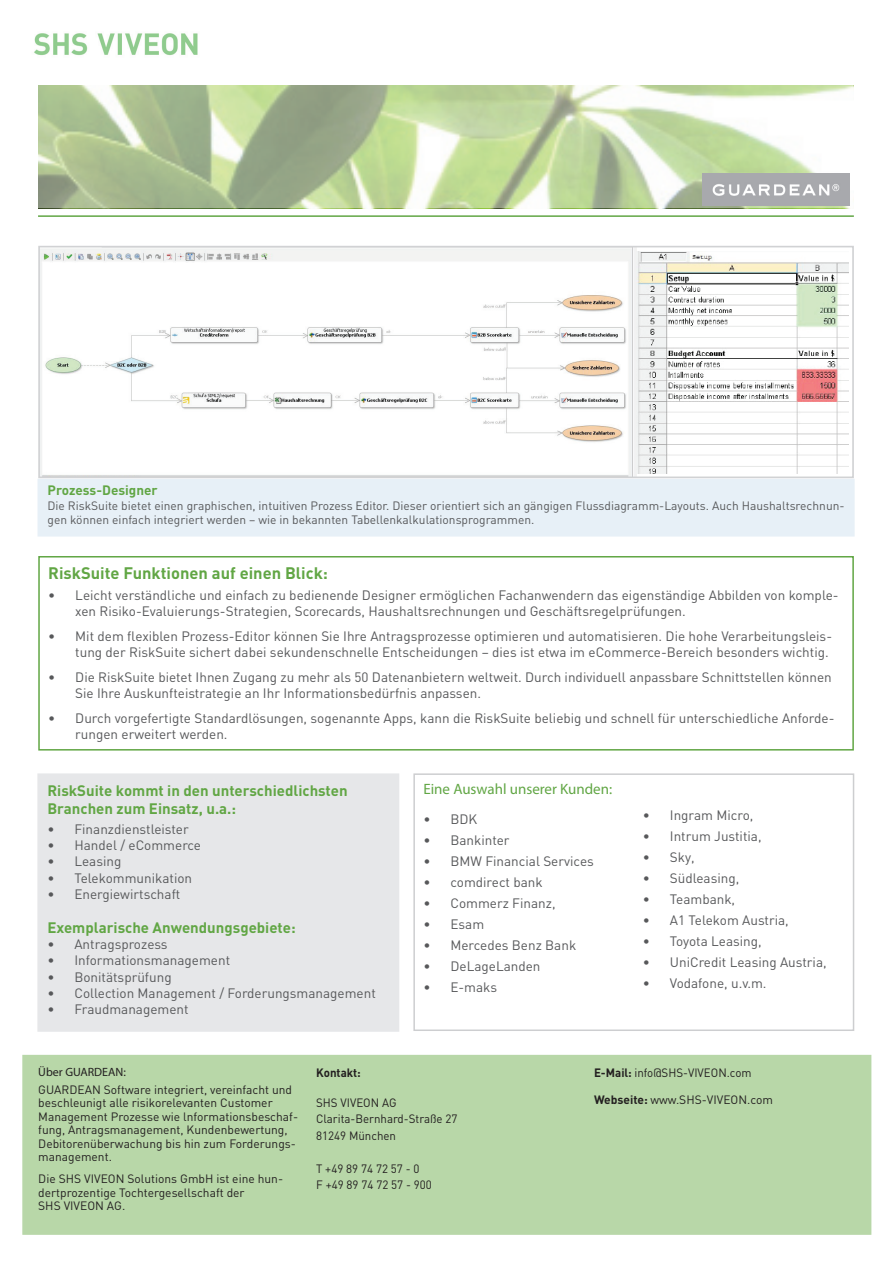
<style>
.page{position:relative;width:893px;height:1263px;background:#fff}
.page>*{position:absolute;margin:0;border:0;box-sizing:border-box;transform-origin:0 0}
.t1{font:700 16.5px "DIN";color:#61a644}
.t2{font:700 15px/18px "DIN";color:#61a644}
.t3{font:15px "Myriad Pro";color:#61a644}
.t4{font:13.5px/16.2px "DIN";color:#57585a}
.t5{font:700 13.5px "DIN";color:#61a644}
.t6{font:12px/13.5px "DIN";color:#231f20}
.t7{font:12px/14.4px "DIN";color:#57585a}
.t8{font:12px/16.5px "DIN";color:#231f20;scale:.96 1}
.t9{font:12px "Myriad Pro";color:#231f20}
.t10{font:700 12px "DIN";color:#231f20;scale:.96 1}
.s1{font-weight:700}
</style>
<div class="page">
<svg style="left:38px;top:85px;width:815px;height:123px"></svg>
<div style="left:22px;top:1055px;width:849px;height:180px;background:#b8d7a8;border:2px solid #b8d7a8"></div>
<hr style="left:38px;top:215px;width:816px;height:2px;background:#61a644">
<img style="left:703px;top:174px;width:146px;height:31px">
<div style="left:38px;top:479px;width:816px;height:57px;background:#e7f0f7"></div>
<div style="left:38px;top:556px;width:816px;height:194px;border:2px solid #61a644"></div>
<img style="left:41px;top:249px;width:595px;height:226px">
<div style="left:38px;top:246px;width:816px;height:232px;border:2px solid #d1d2d4"></div>
<div style="left:38px;top:774px;width:361px;height:257px;background:#e6e7e9"></div>
<div style="left:37px;top:773px;width:362px;height:259px;border:2px solid #e6e7e9"></div>
<div style="left:413px;top:773px;width:441px;height:258px;border:2px solid #cdced0"></div>
<img style="left:636px;top:252px;width:212px;height:221px">
<img style="left:34px;top:33px;width:164px;height:23px">
<p class="t5" style="left:48px;top:482px;width:112px">Prozess-Designer</p>
<p class="t7" style="left:48px;top:498px;width:799px">Die RiskSuite bietet einen graphischen, intuitiven Prozess Editor. Dieser orientiert sich an gängigen Flussdiagramm-Layouts. Auch Haushaltsrechnun&shy;gen können einfach integriert werden – wie in bekannten Tabellenkalkulationsprogrammen.</p>
<p class="t1" style="left:48px;top:563px;width:281px">RiskSuite Funktionen auf einen Blick:</p>
<p class="t4" style="left:75px;top:586px;width:765px;text-indent:-27px">• Leicht verständliche und einfach zu bedienende Designer ermöglichen Fachanwendern das eigenständige Abbilden von komple&shy;xen Risiko-Evaluierungs-Strategien, Scorecards, Haushaltsrechnungen und Geschäftsregelprüfungen.</p>
<p class="t4" style="left:48px;top:627px;width:785px;text-align:right">• Mit dem flexiblen Prozess-Editor können Sie Ihre Antragsprozesse optimieren und automatisieren. Die hohe Verarbeitungsleis&shy;tung der RiskSuite sichert dabei sekundenschnelle Entscheidungen – dies ist etwa im eCommerce-Bereich besonders wichtig.</p>
<p class="t4" style="left:75px;top:668px;width:758px;text-indent:-27px">• Die RiskSuite bietet Ihnen Zugang zu mehr als 50 Datenanbietern weltweit. Durch individuell anpassbare Schnittstellen können<br>Sie Ihre Auskunfteistrategie an Ihr Informationsbedürfnis anpassen.</p>
<p class="t4" style="left:75px;top:709px;width:761px;text-indent:-27px">• Durch vorgefertigte Standardlösungen, sogenannte Apps, kann die RiskSuite beliebig und schnell für unterschiedliche Anforde&shy;rungen erweitert werden.</p>
<p class="t2" style="left:47px;top:781px;width:302px">RiskSuite kommt in den unterschiedlichsten<br>Branchen zum Einsatz, u.a.:</p>
<p class="t4" style="left:47px;top:821px;width:143px">• Finanzdienstleister</p>
<p class="t4" style="left:47px;top:837px;width:155px">• Handel / eCommerce</p>
<p class="t4" style="left:47px;top:853px;width:76px">• Leasing</p>
<p class="t4" style="left:47px;top:869px;width:146px">• Telekommunikation</p>
<p class="t4" style="left:47px;top:885px;width:134px">• Energiewirtschaft</p>
<p class="t2" style="left:47px;top:918px;width:250px">Exemplarische Anwendungsgebiete:</p>
<p class="t4" style="left:47px;top:936px;width:122px">• Antragsprozess</p>
<p class="t4" style="left:47px;top:952px;width:184px">• Informationsmanagement</p>
<p class="t4" style="left:47px;top:968px;width:126px">• Bonitätsprüfung</p>
<p class="t4" style="left:47px;top:984px;width:330px">• Collection Management / Forderungsmanagement</p>
<p class="t4" style="left:47px;top:1001px;width:143px">• Fraudmanagement</p>
<p class="t3" style="left:423px;top:780px;width:190px">Eine Auswahl unserer Kunden:</p>
<p class="t4" style="left:423px;top:810px;width:55px">• BDK</p>
<p class="t4" style="left:423px;top:831px;width:88px">• Bankinter</p>
<p class="t4" style="left:423px;top:852px;width:172px">• BMW Financial Services</p>
<p class="t4" style="left:423px;top:873px;width:121px">• comdirect bank</p>
<p class="t4" style="left:423px;top:894px;width:134px">• Commerz Finanz,</p>
<p class="t4" style="left:423px;top:915px;width:62px">• Esam</p>
<p class="t4" style="left:423px;top:936px;width:154px">• Mercedes Benz Bank</p>
<p class="t4" style="left:423px;top:957px;width:119px">• DeLageLanden</p>
<p class="t4" style="left:423px;top:978px;width:75px">• E-maks</p>
<p class="t4" style="left:643px;top:806px;width:112px">• Ingram Micro,</p>
<p class="t4" style="left:643px;top:827px;width:120px">• Intrum Justitia,</p>
<p class="t4" style="left:643px;top:848px;width:53px">• Sky,</p>
<p class="t4" style="left:643px;top:869px;width:98px">• Südleasing,</p>
<p class="t4" style="left:643px;top:890px;width:94px">• Teambank,</p>
<p class="t4" style="left:643px;top:911px;width:148px">• A1 Telekom Austria,</p>
<p class="t4" style="left:643px;top:932px;width:120px">• Toyota Leasing,</p>
<p class="t4" style="left:643px;top:953px;width:185px">• UniCredit Leasing Austria,</p>
<p class="t4" style="left:643px;top:974px;width:125px">• Vodafone, u.v.m.</p>
<p class="t9" style="left:38px;top:1064px;width:89px">Über GUARDEAN:</p>
<p class="t6" style="left:38px;top:1082px;width:261px">GUARDEAN Software integriert, vereinfacht und beschleunigt alle risikorelevanten Customer Management Prozesse wie lnformationsbeschaf&shy;fung, Antragsmanagement, Kundenbewertung, Debitorenüberwachung bis hin zum Forderungs&shy;management.</p>
<p class="t6" style="left:38px;top:1172px;width:246px">Die SHS VIVEON Solutions GmbH ist eine hun&shy;dertprozentige Tochtergesellschaft der<br>SHS VIVEON AG.</p>
<p class="t10" style="left:316px;top:1065px;width:48px">Kontakt:</p>
<p class="t8" style="left:316px;top:1094px;width:149px">SHS VIVEON AG<br>Clarita-Bernhard-Straße 27<br>81249 München</p>
<p class="t8" style="left:316px;top:1160px;width:122px">T +49 89 74 72 57 - 0<br>F +49 89 74 72 57 - 900</p>
<p class="t8" style="left:594px;top:1064px;width:166px"><span class="s1">E-Mail:</span> info@SHS-VIVEON.com</p>
<p class="t6" style="left:594px;top:1093px;width:180px"><span class="s1">Webseite:</span> www.SHS-VIVEON.com</p>
</div>
